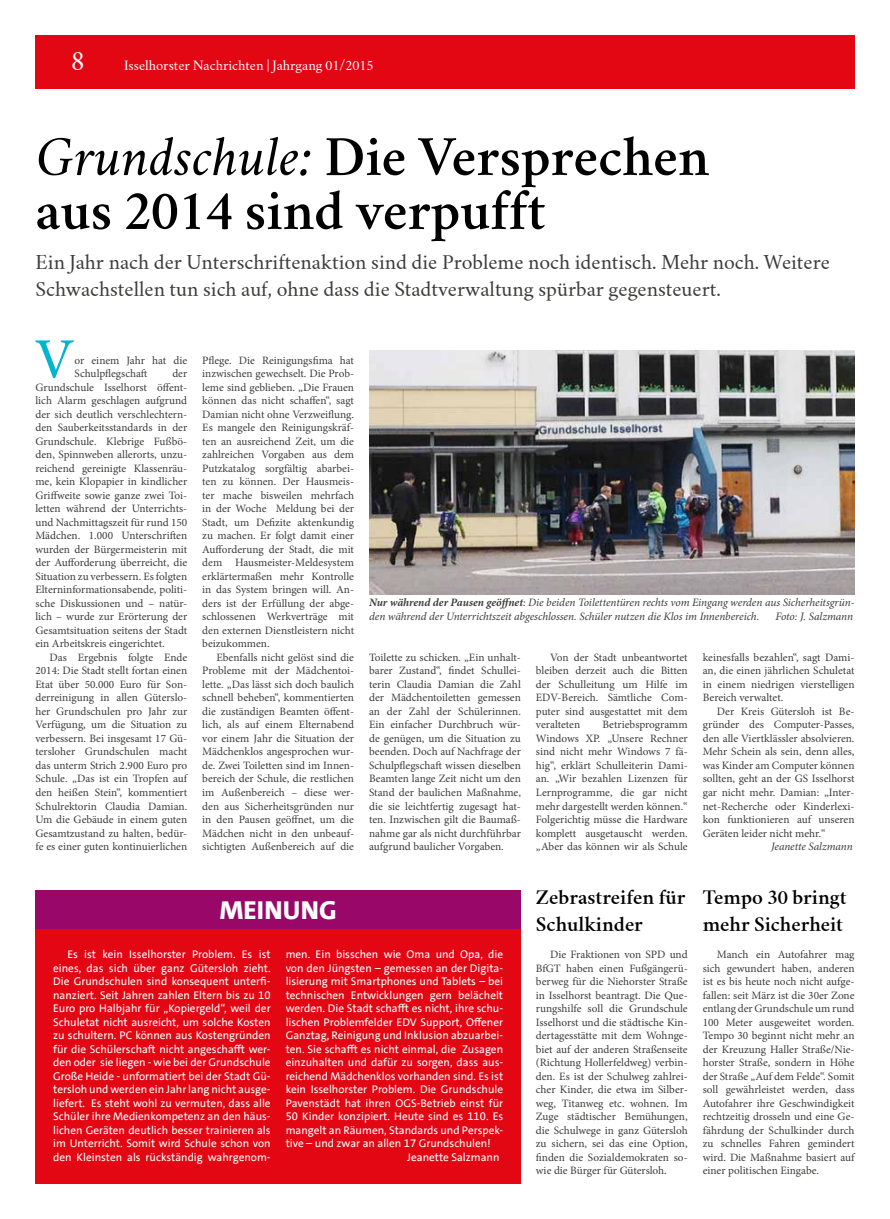
<style>
.page{position:relative;width:890px;height:1219px;background:#fff}
.page>*{position:absolute;margin:0;border:0;box-sizing:border-box;transform-origin:0 0}
.t1{font:500 56.88px "Minion Pro";color:#00b5cd}
.t2{font:600 50px/54px "Crimson Text";color:#000}
.t3{font:800 26.25px "SPD The Sans";letter-spacing:.005em;color:#fff}
.t4{font:25px "Crimson Text";color:#fff}
.t5{font:18.75px/27px "Crimson Text";color:#3c3c3b}
.t6{font:600 18.75px/27px "Crimson Text";color:#000}
.t7{font:12.5px "Crimson Text";color:#fff}
.t8{font:italic 11.38px/13.6px "Minion Pro";letter-spacing:-.005em;color:#3c3c3b}
.t9{font:11.25px/13.5px "Minion Pro";color:#3c3c3b;text-align:justify}
.t10{font:11.25px/13.5px "SPD The Sans";color:#fff;text-align:justify}
.t11{font:italic 11.25px "Minion Pro";letter-spacing:-.005em;color:#3c3c3b}
.s1{font-weight:400;font-style:italic}
.s2{font-weight:700}
</style>
<div class="page">
<div style="left:35px;top:35px;width:819px;height:54px;background:#e30613"></div>
<img style="left:369px;top:350px;width:485px;height:245px">
<div style="left:35px;top:890px;width:486px;height:39px;background:#990868"></div>
<div style="left:35px;top:929px;width:486px;height:254px;background:#e30613"></div>
<h3 class="t4" style="left:71px;top:46px;width:16px">8</h3>
<p class="t7" style="left:124px;top:58px;width:251px">Isselhorster Nachrichten | Jahrgang 01/2015</p>
<h2 class="t2" style="left:35px;top:130px;width:675px"><span class="s1">Grundschule:</span> Die Versprechen aus 2014 sind verpufft</h2>
<h3 class="t5" style="left:35px;top:249px;width:795px">Ein Jahr nach der Unterschriftenaktion sind die Probleme noch identisch. Mehr noch. Weitere<br>Schwachstellen tun sich auf, ohne dass die Stadtverwaltung spürbar gegensteuert.</h3>
<h1 class="t1" style="left:34px;top:321px;width:42px">V</h1>
<p class="t9" style="left:75px;top:354px;width:114px">or einem Jahr hat die<br>Schulpflegschaft</p>
<p class="t9" style="left:202px;top:354px;width:153px">Pflege. Die Reinigungsfima hat inzwischen gewechselt. Die Prob&shy;leme sind geblieben. „Die Frauen können das nicht schaffen“, sagt Damian nicht ohne Verzweiflung.<br>Es mangele den Reinigungskräf&shy;ten an ausreichend Zeit, um die zahlreichen Vorgaben aus dem Putzkatalog sorgfältig abarbei&shy;ten zu können. Der Hausmeis&shy;ter mache bisweilen mehrfach in der Woche Meldung bei der Stadt, um Defizite aktenkundig zu machen. Er folgt damit einer Aufforderung der Stadt, die mit dem Hausmeister-Meldesystem erklärtermaßen mehr Kontrolle in das System bringen will. An&shy;ders ist der Erfüllung der abge&shy;schlossenen Werkverträge mit den externen Dienstleistern nicht beizukommen.</p>
<p class="t9" style="left:202px;top:651px;width:153px;text-indent:14px">Ebenfalls nicht gelöst sind die Probleme mit der Mädchentoi&shy;lette. „Das lässt sich doch baulich schnell beheben“, kommentierten die zuständigen Beamten öffent&shy;lich, als auf einem Elternabend vor einem Jahr die Situation der Mädchenklos angesprochen wur&shy;de. Zwei Toiletten sind im Innen&shy;bereich der Schule, die restlichen im Außenbereich – diese wer&shy;den aus Sicherheitsgründen nur in den Pausen geöffnet, um die Mädchen nicht in den unbeauf&shy;sichtigten Außenbereich auf die</p>
<p class="t9" style="left:369px;top:651px;width:153px">Toilette zu schicken. „Ein unhalt&shy;barer Zustand“, findet Schullei&shy;terin Claudia Damian die Zahl der Mädchentoiletten gemessen an der Zahl der Schülerinnen.<br>Ein einfacher Durchbruch wür&shy;de genügen, um die Situation zu beenden. Doch auf Nachfrage der Schulpflegschaft wissen dieselben Beamten lange Zeit nicht um den Stand der baulichen Maßnahme, die sie leichtfertig zugesagt hat&shy;ten. Inzwischen gilt die Baumaß&shy;nahme gar als nicht durchführbar aufgrund baulicher Vorgaben.</p>
<p class="t9" style="left:536px;top:651px;width:153px;text-indent:14px">Von der Stadt unbeantwortet bleiben derzeit auch die Bitten der Schulleitung um Hilfe im EDV-Bereich. Sämtliche Com&shy;puter sind ausgestattet mit dem veralteten</p>
<p class="t9" style="left:35px;top:367px;width:153px;text-indent:137px">der Grundschule Isselhorst öffent&shy;lich Alarm geschlagen aufgrund der sich deutlich verschlechtern&shy;den Sauberkeitsstandards in der Grundschule. Klebrige Fußbö&shy;den, Spinnweben allerorts, unzu&shy;reichend gereinigte Klassenräu&shy;me, kein Klopapier in kindlicher Griffweite sowie ganze zwei Toi&shy;letten während der Unterrichts&shy;und Nachmittagszeit für rund 150<br>Mädchen. 1.000 Unterschriften wurden der Bürgermeisterin mit der Aufforderung überreicht, die Situation zu verbessern. Es folgten Elterninformationsabende, politi&shy;sche Diskussionen und – natür&shy;lich – wurde zur Erörterung der Gesamtsituation seitens der Stadt ein Arbeitskreis eingerichtet.</p>
<p class="t9" style="left:35px;top:651px;width:153px;text-indent:14px">Das Ergebnis folgte Ende 2014: Die Stadt stellt fortan einen Etat über 50.000 Euro für Son&shy;derreinigung in allen Güterslo&shy;her Grundschulen pro Jahr zur Verfügung, um die Situation zu verbessern. Bei insgesamt 17 Gü&shy;tersloher Grundschulen macht das unterm Strich 2.900 Euro pro Schule. „Das ist ein Tropfen auf den heißen Stein“, kommentiert Schulrektorin Claudia Damian.<br>Um die Gebäude in einem guten Gesamtzustand zu halten, bedür&shy;fe es einer guten kontinuierlichen</p>
<p class="t8" style="left:369px;top:596px;width:487px"><span class="s2">Nur während der Pausen geöffnet</span>: Die beiden Toilettentüren rechts vom Eingang werden aus Sicherheitsgrün&shy;den während der Unterrichtszeit abgeschlossen. Schüler nutzen die Klos im Innenbereich.</p>
<p class="t8" style="left:775px;top:609px;width:79px">Foto: J. Salzmann</p>
<p class="t9" style="left:702px;top:651px;width:153px">keinesfalls bezahlen“, sagt Dami&shy;an, die einen jährlichen Schuletat in einem niedrigen vierstelligen Bereich verwaltet.</p>
<p class="t9" style="left:702px;top:705px;width:153px;text-indent:14px">Der Kreis Gütersloh ist Be&shy;gründer des Computer-Passes, den alle Viertklässler absolvieren.<br>Mehr Schein als sein, denn alles, was Kinder am Computer können sollten, geht an der GS Isselhorst gar nicht mehr. Damian: „Inter&shy;net-Recherche oder Kinderlexi&shy;kon funktionieren auf unseren Geräten leider nicht mehr.“</p>
<p class="t11" style="left:771px;top:839px;width:83px">Jeanette Salzmann</p>
<p class="t9" style="left:536px;top:718px;width:153px;text-indent:67px">Betriebsprogramm Windows XP. „Unsere Rechner sind nicht mehr Windows 7 fä&shy;hig“, erklärt Schulleiterin Dami&shy;an. „Wir bezahlen Lizenzen für Lernprogramme, die gar nicht mehr dargestellt werden können.“ Folgerichtig müsse die Hardware komplett ausgetauscht werden. „Aber das können wir als Schule</p>
<h3 class="t3" style="left:220px;top:893px;width:118px">MEINUNG</h3>
<p class="t10" style="left:53px;top:947px;width:219px;text-indent:14px">Es ist kein Isselhorster Problem. Es ist eines, das sich über ganz Gütersloh zieht.<br>Die Grundschulen sind konsequent unterfi&shy;nanziert. Seit Jahren zahlen Eltern bis zu 10<br>Euro pro Halbjahr für „Kopiergeld“, weil der Schuletat nicht ausreicht, um solche Kosten zu schultern. PC können aus Kostengründen für die Schülerschaft nicht angeschafft wer&shy;den oder sie liegen - wie bei der Grundschule Große Heide - unformatiert bei der Stadt Gü&shy;tersloh und werden ein Jahr lang nicht ausge&shy;liefert. Es steht wohl zu vermuten, dass alle Schüler ihre Medienkompetenz an den häus&shy;lichen Geräten deutlich besser trainieren als im Unterricht. Somit wird Schule schon von den Kleinsten als rückständig wahrgenom-</p>
<p class="t10" style="left:285px;top:947px;width:219px">men. Ein bisschen wie Oma und Opa, die</p>
<p class="t10" style="left:285px;top:961px;width:219px">von den Jüngsten – gemessen an der Digita-</p>
<p class="t10" style="left:285px;top:974px;width:219px">lisierung mit Smartphones und Tablets – bei</p>
<p class="t10" style="left:285px;top:988px;width:219px">technischen Entwicklungen gern belächelt</p>
<p class="t10" style="left:285px;top:1001px;width:219px">werden. Die Stadt schafft es nicht, ihre schu-</p>
<p class="t10" style="left:285px;top:1015px;width:219px">lischen Problemfelder EDV Support, Offener</p>
<p class="t10" style="left:285px;top:1028px;width:219px">Ganztag, Reinigung und Inklusion abzuarbei-</p>
<p class="t10" style="left:285px;top:1042px;width:219px">ten. Sie schafft es nicht einmal, die Zusagen</p>
<p class="t10" style="left:285px;top:1055px;width:219px">einzuhalten und dafür zu sorgen, dass aus-</p>
<p class="t10" style="left:285px;top:1069px;width:219px">reichend Mädchenklos vorhanden sind. Es ist</p>
<p class="t10" style="left:285px;top:1082px;width:219px">kein Isselhorster Problem. Die Grundschule</p>
<p class="t10" style="left:285px;top:1096px;width:219px">Pavenstädt hat ihren OGS-Betrieb einst für</p>
<p class="t10" style="left:285px;top:1109px;width:219px">50 Kinder konzipiert. Heute sind es 110. Es</p>
<p class="t10" style="left:285px;top:1123px;width:219px">mangelt an Räumen, Standards und Perspek-</p>
<p class="t10" style="left:285px;top:1136px;width:207px">tive – und zwar an allen 17 Grundschulen!</p>
<p class="t10" style="left:407px;top:1150px;width:94px">Jeanette Salzmann</p>
<h3 class="t6" style="left:536px;top:884px;width:151px">Zebrastreifen für<br>Schulkinder</h3>
<p class="t9" style="left:536px;top:948px;width:153px;text-indent:14px">Die Fraktionen von SPD und BfGT haben einen Fußgängerü&shy;berweg für die Niehorster Straße in Isselhorst beantragt. Die Que&shy;rungshilfe soll die Grundschule Isselhorst und die städtische Kin&shy;dertagesstätte mit dem Wohnge&shy;biet auf der anderen Straßenseite (Richtung Hollerfeldweg) verbin&shy;den. Es ist der Schulweg zahlrei&shy;cher Kinder, die etwa im Silber&shy;weg, Titanweg etc. wohnen. Im Zuge städtischer Bemühungen, die Schulwege in ganz Gütersloh zu sichern, sei das eine Option, finden die Sozialdemokraten so&shy;wie die Bürger für Gütersloh.</p>
<h3 class="t6" style="left:702px;top:884px;width:145px">Tempo 30 bringt mehr Sicherheit</h3>
<p class="t9" style="left:702px;top:948px;width:153px;text-indent:14px">Manch ein Autofahrer mag sich gewundert haben, anderen ist es bis heute noch nicht aufge&shy;fallen: seit März ist die 30er Zone entlang der Grundschule um rund 100 Meter ausgeweitet worden.<br>Tempo 30 beginnt nicht mehr an der Kreuzung Haller Straße/Nie&shy;horster Straße, sondern in Höhe der Straße „Auf dem Felde“. Somit soll gewährleistet werden, dass Autofahrer ihre Geschwindigkeit rechtzeitig drosseln und eine Ge&shy;fährdung der Schulkinder durch zu schnelles Fahren gemindert wird. Die Maßnahme basiert auf einer politischen Eingabe.</p>
</div>
